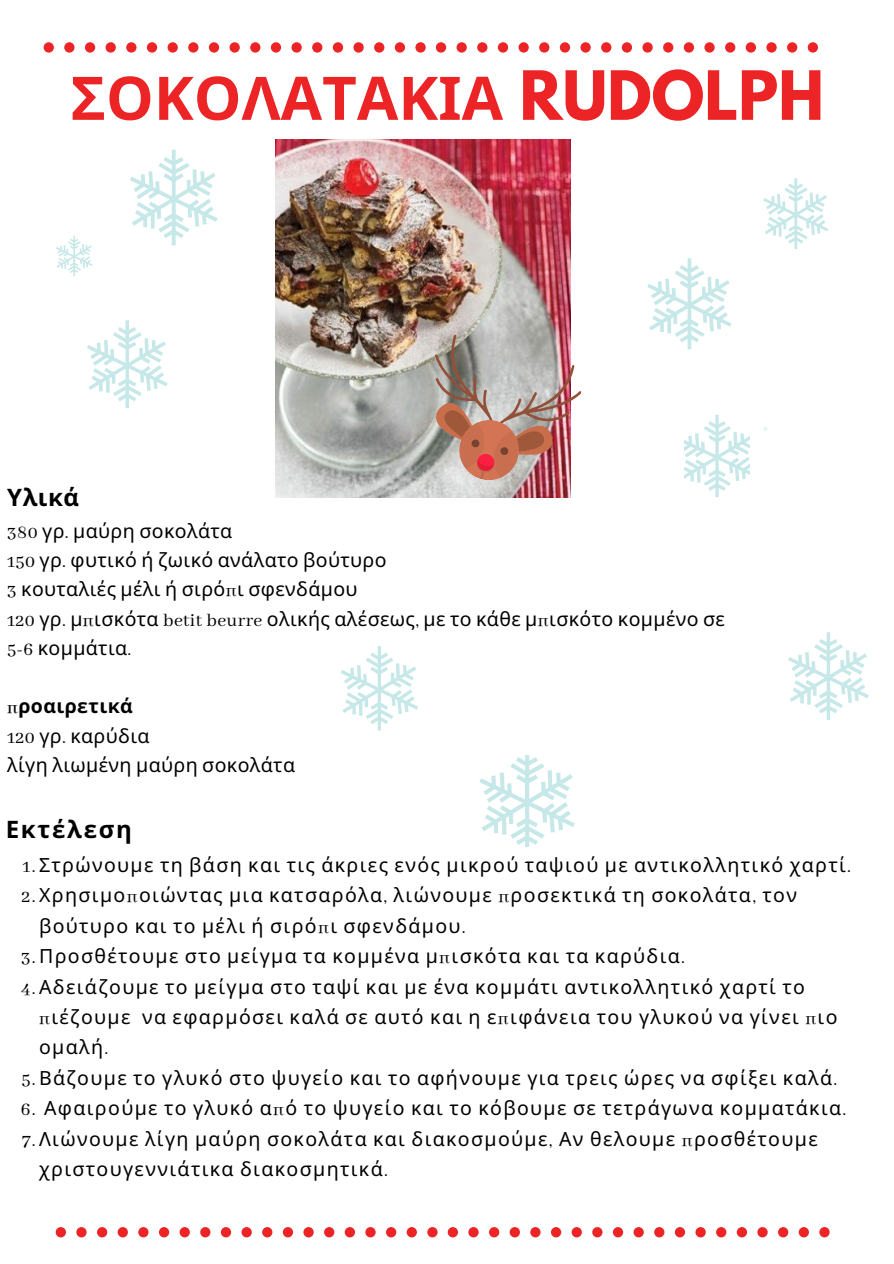
<style>
.page{position:relative;width:894px;height:1264px;background:#fff}
.page>*{position:absolute;margin:0;border:0;box-sizing:border-box;transform-origin:0 0}
.t1{font:700 60px "Noto Sans";color:#ec2426}
.t2{font:700 24px "Noto Sans";letter-spacing:.07em;color:#000}
.t3{font:19.5px "Noto Sans";letter-spacing:.07em;color:#000}
.t4{font:19.5px/29.2px "Noto Sans";letter-spacing:.02em;color:#000}
.s1{font-family:"League Spartan"}
.s2{font-family:"Abhaya Libre"}
.s3{font-family:"Abhaya Libre";font-weight:500}
.s4{font-weight:700}
</style>
<div class="page">
<svg style="left:56px;top:1227px;width:381px;height:10px"></svg>
<svg style="left:447px;top:1227px;width:382px;height:10px"></svg>
<svg style="left:44px;top:42px;width:381px;height:11px"></svg>
<svg style="left:436px;top:42px;width:381px;height:11px"></svg>
<img style="left:275px;top:140px;width:295px;height:358px">
<img style="left:421px;top:331px;width:161px;height:152px">
<svg style="left:763px;top:178px;width:65px;height:71px"></svg>
<svg style="left:56px;top:235px;width:37px;height:41px"></svg>
<svg style="left:479px;top:756px;width:95px;height:90px"></svg>
<svg style="left:763px;top:427px;width:4px;height:4px"></svg>
<svg style="left:647px;top:258px;width:84px;height:91px"></svg>
<svg style="left:788px;top:632px;width:80px;height:88px"></svg>
<svg style="left:340px;top:646px;width:78px;height:84px"></svg>
<svg style="left:684px;top:415px;width:65px;height:82px"></svg>
<svg style="left:130px;top:150px;width:87px;height:95px"></svg>
<svg style="left:87px;top:320px;width:81px;height:88px"></svg>
<h1 class="t1" style="left:70px;top:56px;width:755px">ΣΟΚΟΛΑΤΑΚΙΑ <span class="s1">RUDOLPH</span></h1>
<p class="t2" style="left:7px;top:480px;width:73px">Υλικά</p>
<p class="t4" style="left:7px;top:515px;width:719px"><span class="s2">380</span> γρ<span class="s2">.</span> μαύρη σοκολάτα<br><span class="s2">150</span> γρ<span class="s2">.</span> φυτικό ή ζωικό ανάλατο βούτυρο<br><span class="s2">3</span> κουταλιές μέλι ή σιρό<span class="s2">π</span>ι σφενδάμου<br><span class="s2">120</span> γρ<span class="s2">.</span> μ<span class="s2">π</span>ισκότα <span class="s2">betit beurre</span> ολικής αλέσεως<span class="s2">,</span> με το κάθε μ<span class="s2">π</span>ισκότο κομμένο σε <span class="s2">5-6</span> κομμάτια<span class="s2">.</span></p>
<p class="t4" style="left:7px;top:691px;width:289px"><span class="s3">π</span><span class="s4">ροαιρετικά<br></span><span class="s2">120</span> γρ<span class="s2">.</span> καρύδια<br>λίγη λιωμένη μαύρη σοκολάτα</p>
<p class="t2" style="left:6px;top:812px;width:127px">Εκτέλεση</p>
<p class="t3" style="left:23px;top:851px;width:829px"><span class="s2">1.</span>Στρώνουμε τη βάση και τις άκριες ενός μικρού ταψιού με αντικολλητικό χαρτί<span class="s2">.</span></p>
<p class="t3" style="left:22px;top:881px;width:776px"><span class="s2">2.</span>Χρησιμο<span class="s2">π</span>οιώντας μια κατσαρόλα<span class="s2">,</span> λιώνουμε <span class="s2">π</span>ροσεκτικά τη σοκολάτα<span class="s2">,</span> τον</p>
<p class="t3" style="left:39px;top:911px;width:428px">βούτυρο και το μέλι ή σιρό<span class="s2">π</span>ι σφενδάμου<span class="s2">.</span></p>
<p class="t3" style="left:21px;top:942px;width:665px"><span class="s2">3.</span>Προσθέτουμε στο μείγμα τα κομμένα μ<span class="s2">π</span>ισκότα και τα καρύδια<span class="s2">.</span></p>
<p class="t3" style="left:21px;top:972px;width:785px"><span class="s2">4.</span>Αδειάζουμε το μείγμα στο ταψί και με ένα κομμάτι αντικολλητικό χαρτί το</p>
<p class="t3" style="left:39px;top:1003px;width:799px"><span class="s2">π</span>ιέζουμε να εφαρμόσει καλά σε αυτό και η ε<span class="s2">π</span>ιφάνεια του γλυκού να γίνει <span class="s2">π</span>ιο</p>
<p class="t3" style="left:39px;top:1033px;width:71px">ομαλή<span class="s2">.</span></p>
<p class="t3" style="left:21px;top:1063px;width:817px"><span class="s2">5.</span>Βάζουμε το γλυκό στο ψυγείο και το αφήνουμε για τρεις ώρες να σφίξει καλά<span class="s2">.</span></p>
<p class="t3" style="left:21px;top:1094px;width:826px"><span class="s2">6.</span> Αφαιρούμε το γλυκό α<span class="s2">π</span>ό το ψυγείο και το κόβουμε σε τετράγωνα κομματάκια<span class="s2">.</span></p>
<p class="t3" style="left:22px;top:1124px;width:797px"><span class="s2">7.</span>Λιώνουμε λίγη μαύρη σοκολάτα και διακοσμούμε<span class="s2">,</span> Αν θελουμε <span class="s2">π</span>ροσθέτουμε</p>
<p class="t3" style="left:39px;top:1155px;width:350px">χριστουγεννιάτικα διακοσμητικά<span class="s2">.</span></p>
</div>
